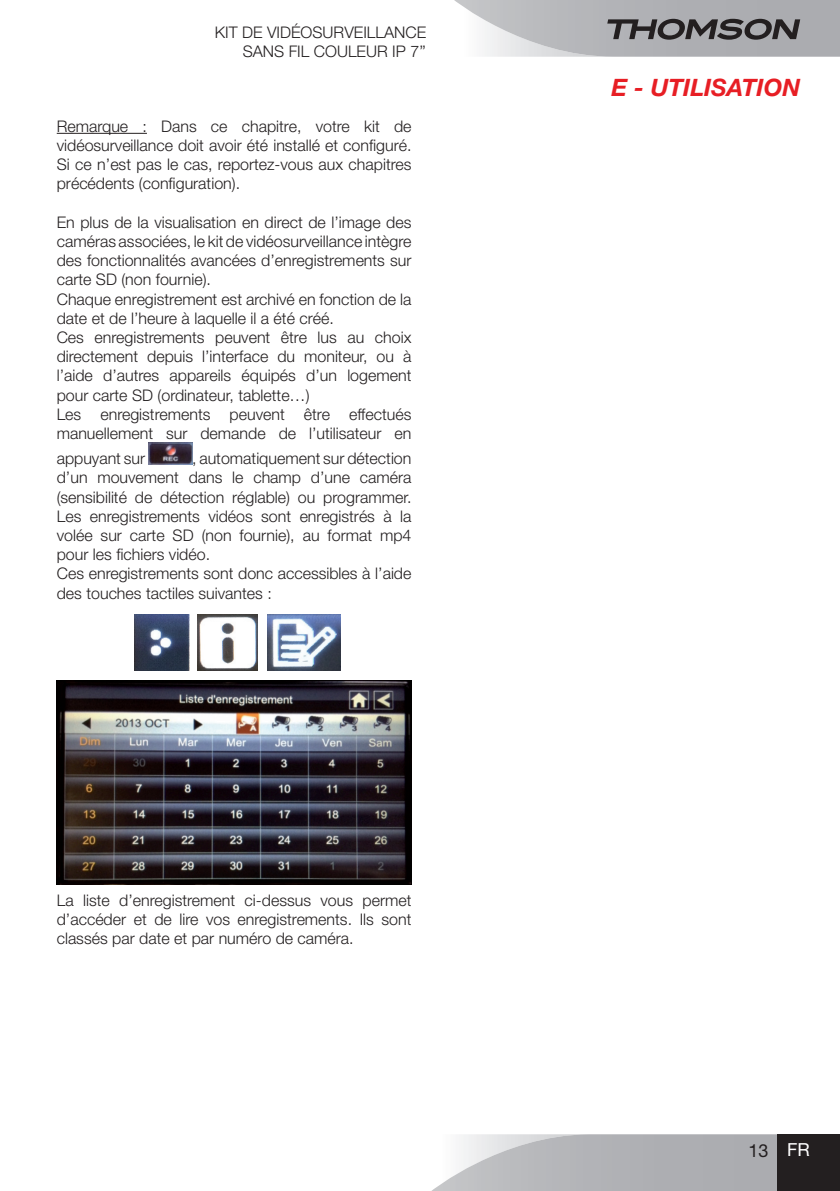
<style>
.page{position:relative;width:840px;height:1191px;background:#fff}
.page>*{position:absolute;margin:0;border:0;box-sizing:border-box;transform-origin:0 0}
.t1{font:italic 700 24px "Helvetica Neue";color:#e71e24}
.t2{font:18px "Helvetica Neue";color:#231f20}
.t3{font:300 16px/19.2px "Helvetica Neue";color:#231f20;text-align:justify}
.s1{color:#fff}
</style>
<div class="page">
<svg style="left:432px;top:1134px;width:345px;height:57px;background:#bbbcbf"></svg>
<div style="left:777px;top:1134px;width:62px;height:57px;background:#231f20"></div>
<svg style="left:454px;top:0;width:385px;height:57px;background:#adaeb1"></svg>
<hr style="left:57px;top:133px;width:90px;height:1px;background:#231f20">
<img style="left:148px;top:442px;width:44px;height:22px">
<img style="left:57px;top:680px;width:354px;height:204px">
<img style="left:135px;top:614px;width:54px;height:57px">
<img style="left:197px;top:614px;width:61px;height:57px">
<img style="left:267px;top:614px;width:73px;height:57px">
<p class="t3" style="left:215px;top:22px;width:213px;text-align:right">Kit de vidéosurveillance sans fil couleur IP 7’’</p>
<p class="t3" style="left:57px;top:116px;width:356px">Remarque : Dans ce chapitre, votre kit de vidéosurveillance doit avoir été installé et configuré.<br>Si ce n’est pas le cas, reportez-vous aux chapitres précédents (configuration).</p>
<p class="t3" style="left:57px;top:212px;width:356px;text-align:left">En plus de la visualisation en direct de l’image des caméras associées, le kit de vidéosurveillance intègre des fonctionnalités avancées d’enregistrements sur carte SD (non fournie).<br>Chaque enregistrement est archivé en fonction de la date et de l’heure à laquelle il a été créé.<br>Ces enregistrements peuvent être lus au choix directement depuis l’interface du moniteur, ou à l’aide d’autres appareils équipés d’un logement pour carte SD (ordinateur, tablette…)<br>Les enregistrements peuvent être effectués manuellement sur demande de l’utilisateur en</p>
<p class="t3" style="left:57px;top:448px;width:90px">appuyant sur</p>
<p class="t3" style="left:57px;top:448px;width:356px;text-align:left;text-indent:135px">, automatiquement sur détection d’un mouvement dans le champ d’une caméra (sensibilité de détection réglable) ou programmer.<br>Les enregistrements vidéos sont enregistrés à la volée sur carte SD (non fournie), au format mp4 pour les fichiers vidéo.<br>Ces enregistrements sont donc accessibles à l’aide des touches tactiles suivantes :</p>
<p class="t3" style="left:57px;top:890px;width:356px">La liste d’enregistrement ci-dessus vous permet d’accéder et de lire vos enregistrements. Ils sont classés par date et par numéro de caméra.</p>
<h1 class="t1" style="left:611px;top:73px;width:190px">E - UTILISATION</h1>
<p class="t2" style="left:748px;top:1139px;width:63px">13 <span class="s1">FR</span></p>
</div>
